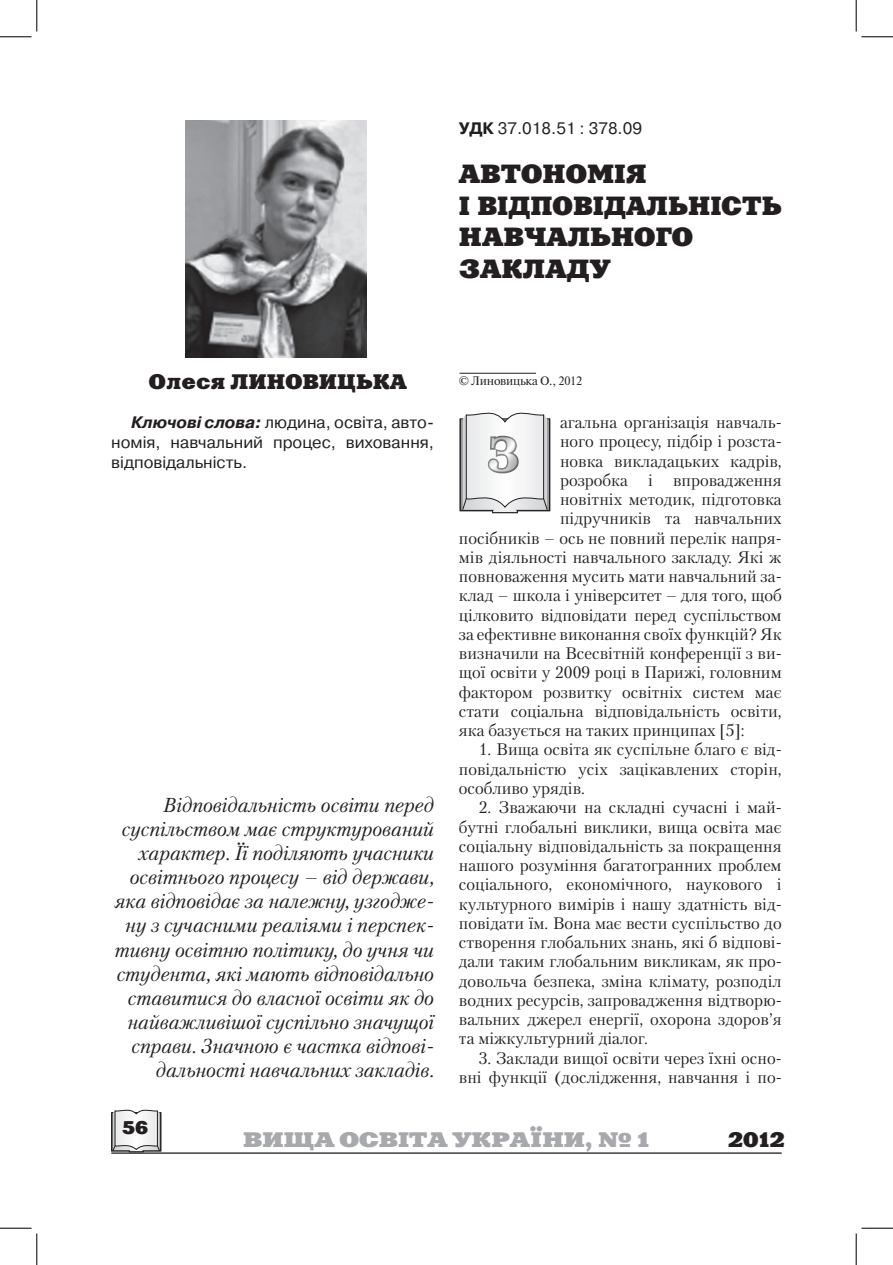
<style>
.page{position:relative;width:893px;height:1265px;background:#fff}
.page>*{position:absolute;margin:0;border:0;box-sizing:border-box;transform-origin:0 0}
.t1{font:700 47.25px "Petersburg C";color:#fff}
.t2{font:26.25px/31.5px "Xenia Extended C";color:#231f20}
.t3{font:26.25px "Xenia Extended C";color:#231f20;scale:.96 1}
.t4{font:700 21px "Xenia Extended C";color:#a8a9ad}
.t5{font:21px "Xenia Extended C";color:#231f20}
.t6{font:italic 20.12px/24.2px "Petersburg C";color:#231f20;text-align:right}
.t7{font:18.38px "Xenia Extended C";color:#231f20}
.t8{font:16.62px/19.2px "Petersburg C";color:#231f20;text-align:justify}
.t9{font:16.62px/19.9px "Pragmatica C";color:#231f20;text-align:justify}
.t10{font:12.25px "Newton C";color:#231f20}
.s1{font-weight:700}
.s2{font-weight:700;font-style:italic}
</style>
<div class="page">
<hr style="left:111px;top:1152px;width:670px;height:1px;background:#231f20">
<svg style="left:111px;top:1109px;width:50px;height:42px"></svg>
<hr style="left:459px;top:373px;width:76px;height:1px;background:#231f20">
<img style="left:186px;top:121px;width:180px;height:236px">
<svg style="left:459px;top:412px;width:91px;height:101px"></svg>
<div style="left:474px;top:418px;width:111px;height:73px;background:#231f20;opacity:.5"></div>
<hr style="left:0;top:36px;width:32px;height:1px;background:#000">
<hr style="left:861px;top:36px;width:31px;height:1px;background:#000">
<hr style="left:0;top:1227px;width:32px;height:1px;background:#000">
<hr style="left:861px;top:1227px;width:31px;height:1px;background:#000">
<hr style="left:36px;top:0;width:1px;height:32px;background:#000">
<hr style="left:36px;top:1233px;width:1px;height:31px;background:#000">
<hr style="left:855px;top:0;width:1px;height:32px;background:#000">
<hr style="left:855px;top:1233px;width:1px;height:31px;background:#000">
<p class="t9" style="left:458px;top:118px;width:185px"><span class="s1">УДК</span> 37.018.51 : 378.09</p>
<h2 class="t2" style="left:458px;top:158px;width:189px">Автономія<br>і відповідаль</h2>
<h2 class="t3" style="left:687px;top:189px;width:96px">ність</h2>
<h2 class="t2" style="left:458px;top:221px;width:235px;text-indent:152px">ного закладу</h2>
<h2 class="t2" style="left:458px;top:221px;width:110px">навчаль</h2>
<p class="t5" style="left:149px;top:369px;width:257px">Олеся Линовицька</p>
<p class="t10" style="left:458px;top:374px;width:125px">© Линовицька О., 2012</p>
<p class="t9" style="left:111px;top:412px;width:324px;text-indent:20px"><span class="s2">Ключові слова:</span> людина, освіта, авто&shy;номія, навчальний процес, виховання, відповідальність.</p>
<p class="t6" style="left:115px;top:792px;width:321px">Відповідальність освіти перед суспільством має структурований характер. Її поділяють учасники освітнього процесу – від держави, яка відповідає за належну, узгодже&shy;ну з сучасними реаліями і перспек&shy;тивну освітню політику, до учня чи студента, які мають відповідально ставитися до власної освіти як до найважливішої суспільно значущої справи. Значною є частка відпові&shy;дальності навчальних закладів.</p>
<p class="t8" style="left:559px;top:412px;width:223px">агальна організація навчаль-</p>
<p class="t8" style="left:559px;top:431px;width:223px">ного процесу, підбір і розста-</p>
<p class="t8" style="left:559px;top:451px;width:223px">новка викладацьких кадрів,</p>
<p class="t8" style="left:559px;top:470px;width:223px">розробка і впровадження</p>
<p class="t8" style="left:559px;top:489px;width:223px">новітніх методик, підготовка</p>
<p class="t8" style="left:559px;top:508px;width:223px">підручників та навчальних</p>
<p class="t8" style="left:458px;top:528px;width:324px">посібників – ось не повний перелік напря-</p>
<p class="t8" style="left:458px;top:547px;width:324px">мів діяльності навчального закладу. Які ж</p>
<p class="t8" style="left:458px;top:566px;width:324px">повноваження мусить мати навчальний за-</p>
<p class="t8" style="left:458px;top:585px;width:324px">клад – школа і університет – для того, щоб</p>
<p class="t8" style="left:458px;top:605px;width:324px">цілковито відповідати перед суспільством</p>
<p class="t8" style="left:458px;top:624px;width:324px">за ефективне виконання своїх функцій? Як</p>
<p class="t8" style="left:458px;top:643px;width:324px">визначили на Всесвітній конференції з ви-</p>
<p class="t8" style="left:458px;top:662px;width:324px">щої освіти у 2009 році в Парижі, головним</p>
<p class="t8" style="left:458px;top:682px;width:324px">фактором розвитку освітніх систем має</p>
<p class="t8" style="left:458px;top:701px;width:324px">стати соціальна відповідальність освіти,</p>
<p class="t8" style="left:458px;top:720px;width:287px">яка базується на таких принципах [5]:</p>
<p class="t8" style="left:458px;top:739px;width:324px;text-indent:20px">1. Вища освіта як суспільне благо є від&shy;повідальністю усіх зацікавлених сторін, особливо урядів.</p>
<p class="t8" style="left:458px;top:797px;width:324px;text-indent:20px">2. Зважаючи на складні сучасні і май&shy;бутні глобальні виклики, вища освіта має соціальну відповідальність за покращення нашого розуміння багатогранних проблем соціального, економічного, наукового і культурного вимірів і нашу здатність від&shy;повідати їм. Вона має вести суспільство до створення глобальних знань, які б відпові&shy;дали таким глобальним викликам, як про&shy;довольча безпека, зміна клімату, розподіл водних ресурсів, запровадження відтворю&shy;вальних джерел енергії, охорона здоров’я та міжкультурний діалог.</p>
<p class="t8" style="left:458px;top:1047px;width:324px;text-align:right">3. Заклади вищої освіти через їхні осно&shy;вні функції (дослідження, навчання і по-</p>
<h1 class="t1" style="left:487px;top:425px;width:33px">з</h1>
<p class="t7" style="left:122px;top:1116px;width:28px">56</p>
<p class="t4" style="left:243px;top:1125px;width:407px">ВИЩА ОСВІТА УКРАЇНИ, № 1</p>
<p class="t5" style="left:728px;top:1126px;width:58px">2012</p>
</div>
